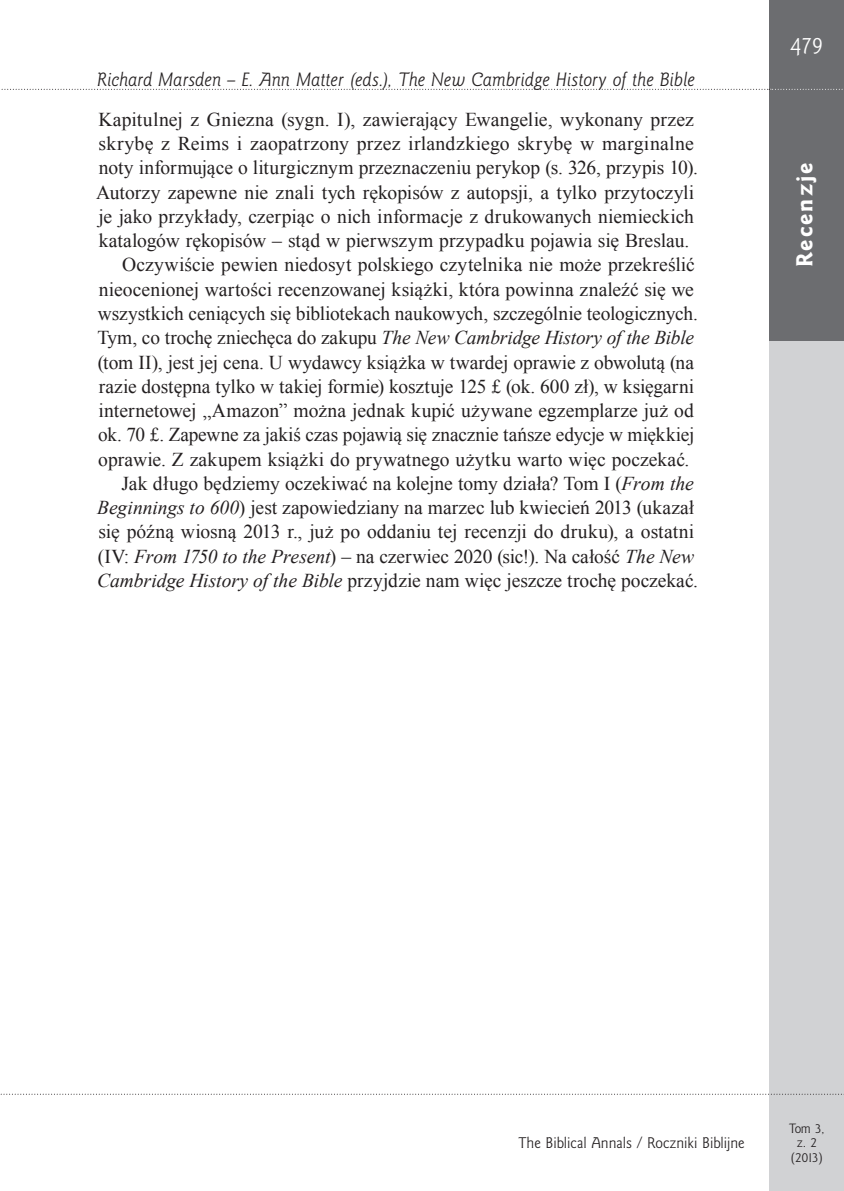
<style>
.page{position:relative;width:844px;height:1191px;background:#fff}
.page>*{position:absolute;margin:0;border:0;box-sizing:border-box;transform-origin:0 0}
.t1{font:21px "Goldy EFN Heavy";letter-spacing:.1em;color:#fff}
.t2{font:21px "Goldy EFN";color:#fff}
.Akapit{font:19.6px/24.3px "Times New Roman";color:#231f20;text-align:justify}
.t3{font:italic 17.5px "Goldy EFN";letter-spacing:-.005em;color:#231f20}
.t4{font:14px "Goldy EFN";color:#231f20}
.t5{font:12.25px/14.7px "Goldy EFN";color:#231f20;text-align:center}
.s1{font-style:italic}
</style>
<div class="page">
<div style="left:769px;top:0;width:74px;height:1191px;background:#d1d2d4"></div>
<div style="left:769px;top:0;width:74px;height:89px;background:#6c6d70"></div>
<svg style="left:1px;top:1093px;width:843px;height:1px"></svg>
<div style="left:769px;top:89px;width:74px;height:251px;background:#6c6d70"></div>
<svg style="left:1px;top:89px;width:843px;height:1px"></svg>
<p class="t3" style="left:97px;top:70px;width:599px">Richard Marsden – E. Ann Matter (eds.), The New Cambridge History of the Bible</p>
<p class="Akapit" style="left:96px;top:107px;width:600px">Kapitulnej z Gniezna (sygn. I), zawierający Ewangelie, wykonany przez skrybę z Reims i zaopatrzony przez irlandzkiego skrybę w marginalne noty informujące o liturgicznym przeznaczeniu perykop (s. 326, przypis 10).<br>Autorzy zapewne nie znali tych rękopisów z autopsji, a tylko przytoczyli je jako przykłady, czerpiąc o nich informacje z drukowanych niemieckich katalogów rękopisów – stąd w pierwszym przypadku pojawia się Breslau.</p>
<p class="Akapit" style="left:97px;top:252px;width:599px;text-indent:25px">Oczywiście pewien niedosyt polskiego czytelnika nie może przekreślić nieocenionej wartości recenzowanej książki, która powinna znaleźć się we wszystkich ceniących się bibliotekach naukowych, szczególnie teologicznych.<br>Tym, co trochę zniechęca do zakupu <span class="s1">The New Cambridge History of the Bible </span>(tom II), jest jej cena. U wydawcy książka w twardej oprawie z obwolutą (na razie dostępna tylko w takiej formie) kosztuje 125 £ (ok. 600 zł), w księgarni internetowej „Amazon” można jednak kupić używane egzemplarze już od ok. 70 £. Zapewne za jakiś czas pojawią się znacznie tańsze edycje w miękkiej oprawie. Z zakupem książki do prywatnego użytku warto więc poczekać.</p>
<p class="Akapit" style="left:97px;top:471px;width:599px;text-indent:25px">Jak długo będziemy oczekiwać na kolejne tomy działa? Tom I (<span class="s1">From the Beginnings to 600</span>) jest zapowiedziany na marzec lub kwiecień 2013 (ukazał się późną wiosną 2013 r., już po oddaniu tej recenzji do druku), a ostatni (IV: <span class="s1">From 1750 to the Present</span>) – na czerwiec 2020 (sic!). Na całość <span class="s1">The New Cambridge History of the Bible</span> przyjdzie nam więc jeszcze trochę poczekać.</p>
<p class="t2" style="left:790px;top:33px;width:34px">479</p>
<p class="t1" style="left:791px;top:267px;width:106px;rotate:-90deg">Recenzje</p>
<p class="t4" style="left:518px;top:1134px;width:227px">The Biblical Annals / Roczniki Biblijne</p>
<p class="t5" style="left:788px;top:1121px;width:37px">Tom 3, z. 2 (2013)</p>
</div>
